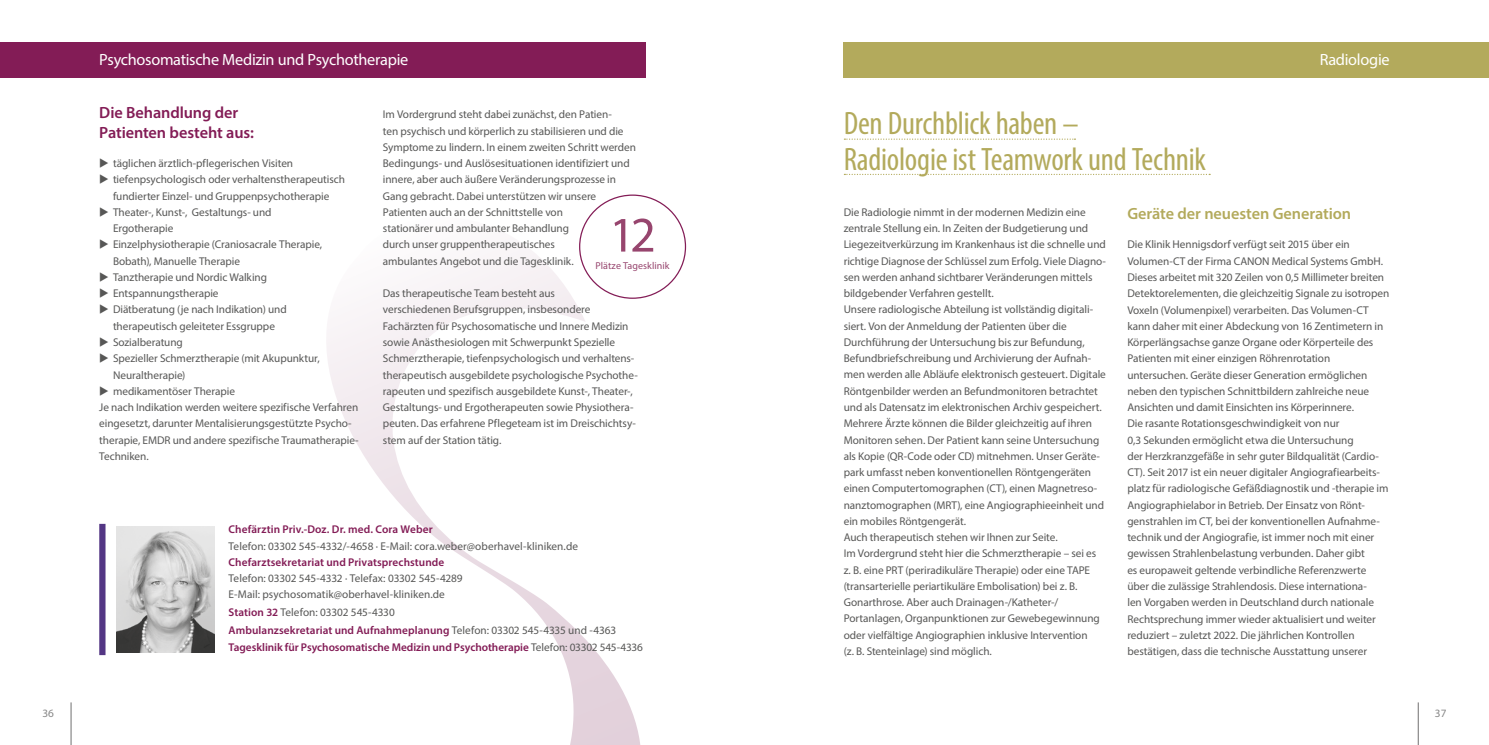
<style>
.page{position:relative;width:1489px;height:745px;background:#fff}
.page>*{position:absolute;margin:0;border:0;box-sizing:border-box;transform-origin:0 0}
.t1{font:50px "Myriad Pro";color:#97456e}
.t2{font:condensed 32.5px/36px "Myriad Pro";letter-spacing:-.01em;color:#b3aa5c}
.t3{font:16.25px "Myriad Pro";letter-spacing:-.015em;color:#fff}
.t4{font:600 16.25px/19.8px "Myriad Pro";letter-spacing:-.005em;color:#831c56}
.t5{font:600 16.25px "Myriad Pro";letter-spacing:-.005em;color:#b3aa5c}
.t6{font:11.25px/16.2px "Myriad Pro";letter-spacing:-.005em;color:#575756}
.t7{font:600 11.25px/17.5px "Myriad Pro";letter-spacing:.005em;color:#831c56}
.t8{font:11.25px "Myriad Pro";color:#878787}
.t9{font:10px "Myriad Pro";letter-spacing:.005em;color:#97456e}
.s1{font-weight:400;color:#575756}
</style>
<div class="page">
<hr style="left:71px;top:702px;width:1px;height:42px;background:#706f6f">
<hr style="left:1417px;top:702px;width:1px;height:42px;background:#706f6f">
<svg style="left:327px;top:196px;width:343px;height:548px"></svg>
<div style="left:0;top:43px;width:645px;height:35px;background:#831c56"></div>
<div style="left:99px;top:523px;width:6px;height:131px;background:#533684"></div>
<img style="left:116px;top:526px;width:98px;height:126px">
<div style="left:843px;top:43px;width:645px;height:35px;background:#b3aa5c"></div>
<svg style="left:844px;top:174px;width:366px;height:1px"></svg>
<svg style="left:844px;top:138px;width:231px;height:2px"></svg>
<h3 class="t3" style="left:99px;top:50px;width:310px">Psychosomatische Medizin und Psychotherapie</h3>
<h3 class="t4" style="left:99px;top:102px;width:156px">Die Behandlung der<br>Patienten besteht aus:</h3>
<p class="t6" style="left:99px;top:155px;width:195px">◆ täglichen ärztlich-pflegerischen Visiten</p>
<p class="t6" style="left:99px;top:171px;width:247px;text-align:center">◆ tiefenpsychologisch oder verhaltenstherapeutisch fundierter Einzel- und Gruppenpsychotherapie</p>
<p class="t6" style="left:113px;top:204px;width:160px;text-indent:-14px">◆ Theater-, Kunst-, Gestaltungs- und<br>Ergotherapie</p>
<p class="t6" style="left:113px;top:236px;width:211px;text-indent:-14px">◆ Einzelphysiotherapie (Craniosacrale Therapie,<br>Bobath), Manuelle Therapie</p>
<p class="t6" style="left:99px;top:269px;width:169px">◆ Tanztherapie und Nordic Walking</p>
<p class="t6" style="left:99px;top:285px;width:121px">◆ Entspannungstherapie</p>
<p class="t6" style="left:99px;top:301px;width:189px;text-align:center">◆ Diätberatung (je nach Indikation) und therapeutisch geleiteter Essgruppe</p>
<p class="t6" style="left:99px;top:334px;width:85px">◆ Sozialberatung</p>
<p class="t6" style="left:113px;top:350px;width:208px;text-indent:-14px">◆ Spezieller Schmerztherapie (mit Akupunktur,<br>Neuraltherapie)</p>
<p class="t6" style="left:99px;top:382px;width:261px">◆ medikamentöser Therapie<br>Je nach Indikation werden weitere spezifische Verfahren eingesetzt, darunter Mentalisierungsgestützte Psycho&shy;therapie, EMDR und andere spezifische Traumatherapie-Techniken.</p>
<p class="t6" style="left:383px;top:106px;width:255px">Im Vordergrund steht dabei zunächst, den Patien-<br>ten psychisch und körperlich zu stabilisieren und die Symptome zu lindern. In einem zweiten Schritt werden Bedingungs- und Auslösesituationen identifiziert und innere, aber auch äußere Veränderungsprozesse in Gang gebracht. Dabei unterstützen wir unsere Patienten auch an der Schnittstelle von<br>stationärer und ambulanter Behandlung<br>durch unser gruppentherapeutisches<br>ambulantes Angebot und die Tagesklinik.</p>
<p class="t6" style="left:383px;top:285px;width:256px">Das therapeutische Team besteht aus<br>verschiedenen Berufsgruppen, insbesondere Fachärzten für Psychosomatische und Innere Medizin sowie Anästhesiologen mit Schwerpunkt Spezielle Schmerztherapie, tiefenpsychologisch und verhaltens&shy;therapeutisch ausgebildete psychologische Psychothe&shy;rapeuten und spezifisch ausgebildete Kunst-, Theater-, Gestaltungs- und Ergotherapeuten sowie Physiothera&shy;peuten. Das erfahrene Pflegeteam ist im Dreischichtsy&shy;stem auf der Station tätig.</p>
<h1 class="t1" style="left:609px;top:204px;width:48px">12</h1>
<p class="t9" style="left:595px;top:259px;width:76px">Plätze Tagesklinik</p>
<p class="t7" style="left:229px;top:520px;width:205px">Chefärztin Priv.-Doz. Dr. med. Cora Weber</p>
<p class="t6" style="left:229px;top:537px;width:351px">Telefon: 03302 545-4332/-4658 · E-Mail: cora.weber@oberhavel-kliniken.de</p>
<p class="t7" style="left:229px;top:552px;width:217px">Chefarztsekretariat und Privatsprechstunde</p>
<p class="t6" style="left:229px;top:569px;width:235px">Telefon: 03302 545-4332 · Telefax: 03302 545-4289<br>E-Mail: psychosomatik@oberhavel-kliniken.de</p>
<p class="t7" style="left:229px;top:602px;width:416px">Station 32 <span class="s1">Telefon: 03302 545-4330<br></span>Ambulanzsekretariat und Aufnahmeplanung <span class="s1">Telefon: 03302 545-4335 und -4363<br></span>Tagesklinik für Psychosomatische Medizin und Psychotherapie <span class="s1">Telefon: 03302 545-4336</span></p>
<h2 class="t2" style="left:843px;top:105px;width:363px">Den Durchblick haben –<br>Radiologie ist Teamwork und Technik</h2>
<h3 class="t3" style="left:1319px;top:50px;width:71px">Radiologie</h3>
<p class="t6" style="left:843px;top:203px;width:264px">Die Radiologie nimmt in der modernen Medizin eine zentrale Stellung ein. In Zeiten der Budgetierung und Liegezeitverkürzung im Krankenhaus ist die schnelle und richtige Diagnose der Schlüssel zum Erfolg. Viele Diagno&shy;sen werden anhand sichtbarer Veränderungen mittels bildgebender Verfahren gestellt.<br>Unsere radiologische Abteilung ist vollständig digitali&shy;siert. Von der Anmeldung der Patienten über die Durchführung der Untersuchung bis zur Befundung, Befundbriefschreibung und Archivierung der Aufnah&shy;men werden alle Abläufe elektronisch gesteuert. Digitale Röntgenbilder werden an Befundmonitoren betrachtet und als Datensatz im elektronischen Archiv gespeichert.<br>Mehrere Ärzte können die Bilder gleichzeitig auf ihren Monitoren sehen. Der Patient kann seine Untersuchung als Kopie (QR-Code oder CD) mitnehmen. Unser Geräte&shy;park umfasst neben konventionellen Röntgengeräten einen Computertomographen (CT), einen Magnetreso&shy;nanztomographen (MRT), eine Angiographieeinheit und ein mobiles Röntgengerät.<br>Auch therapeutisch stehen wir Ihnen zur Seite.<br>Im Vordergrund steht hier die Schmerztherapie – sei es z. B. eine PRT (periradikuläre Therapie) oder eine TAPE (transarterielle periartikuläre Embolisation) bei z. B.<br>Gonarthrose. Aber auch Drainagen-/Katheter-/ Portanlagen, Organpunktionen zur Gewebegewinnung oder vielfältige Angiographien inklusive Intervention<br>(z. B. Stenteinlage) sind möglich.</p>
<h3 class="t5" style="left:1127px;top:203px;width:225px">Geräte der neuesten Generation</h3>
<p class="t6" style="left:1127px;top:236px;width:263px">Die Klinik Hennigsdorf verfügt seit 2015 über ein Volumen-CT der Firma CANON Medical Systems GmbH.<br>Dieses arbeitet mit 320 Zeilen von 0,5 Millimeter breiten Detektorelementen, die gleichzeitig Signale zu isotropen Voxeln (Volumenpixel) verarbeiten. Das Volumen-CT kann daher mit einer Abdeckung von 16 Zentimetern in Körperlängsachse ganze Organe oder Körperteile des Patienten mit einer einzigen Röhrenrotation untersuchen. Geräte dieser Generation ermöglichen neben den typischen Schnittbildern zahlreiche neue Ansichten und damit Einsichten ins Körperinnere.<br>Die rasante Rotationsgeschwindigkeit von nur<br>0,3 Sekunden ermöglicht etwa die Untersuchung<br>der Herzkranzgefäße in sehr guter Bildqualität (Cardio-CT). Seit 2017 ist ein neuer digitaler Angiografiearbeits&shy;platz für radiologische Gefäßdiagnostik und -therapie im Angiographielabor in Betrieb. Der Einsatz von Rönt&shy;genstrahlen im CT, bei der konventionellen Aufnahme&shy;technik und der Angiografie, ist immer noch mit einer gewissen Strahlenbelastung verbunden. Daher gibt<br>es europaweit geltende verbindliche Referenzwerte über die zulässige Strahlendosis. Diese internationa-<br>len Vorgaben werden in Deutschland durch nationale Rechtsprechung immer wieder aktualisiert und weiter reduziert – zuletzt 2022. Die jährlichen Kontrollen bestätigen, dass die technische Ausstattung unserer</p>
<p class="t8" style="left:43px;top:706px;width:13px">36</p>
<p class="t8" style="left:1434px;top:706px;width:13px">37</p>
</div>
